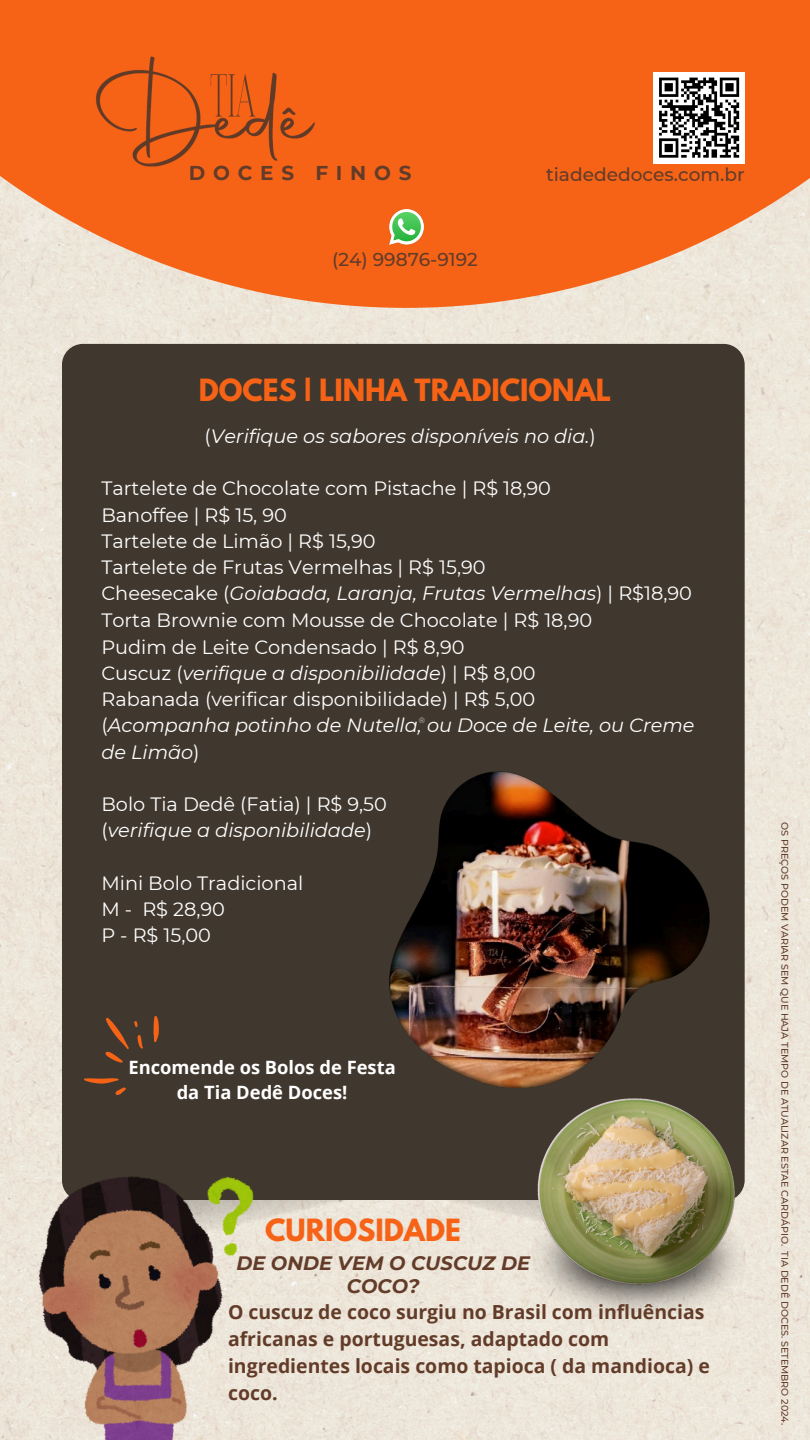
<style>
.page{position:relative;width:810px;height:1440px;background:#fff}
.page>*{position:absolute;margin:0;border:0;box-sizing:border-box;transform-origin:0 0}
.t1{font:700 27.1px "League Spartan";color:#f66317}
.t2{font:700 20px "Montserrat";letter-spacing:.39em;color:#633c29}
.t3{font:700 19.4px/27px "Open Sans";color:#633c29}
.t4{font:italic 700 19.4px/23.2px "Montserrat";color:#633c29;text-align:center}
.t5{font:19.3px/26.3px "Montserrat";color:#fff}
.t6{font:italic 19.3px "Montserrat";color:#fff}
.t7{font:500 18.6px "Montserrat";color:#633c29}
.t8{font:700 18.4px/25.5px "Open Sans";color:#fff;text-align:center}
.t9{font:500 9.6px "Montserrat";color:#633c29}
.t10{font:300 7.6px "Montserrat";color:#fff}
.s1{font-style:normal}
.s2{font-style:italic}
</style>
<div class="page">
<div style="left:0;top:308px;width:810px;height:1132px;background:#ede6da"></div>
<svg style="left:0;top:0;width:810px;height:308px;background:#f47836"></svg>
<img style="left:254px;top:1200px;width:457px;height:207px">
<div style="left:62px;top:344px;width:683px;height:856px;background:#40382e"></div>
<img style="left:68px;top:50px;width:263px;height:123px">
<div style="left:654px;top:72px;width:91px;height:91px;background:#fff"></div>
<svg style="left:659px;top:77px;width:81px;height:81px"></svg>
<img style="left:389px;top:210px;width:34px;height:34px">
<img style="left:38px;top:1177px;width:216px;height:263px">
<img style="left:389px;top:772px;width:320px;height:316px">
<img style="left:533px;top:1192px;width:212px;height:133px">
<img style="left:532px;top:1094px;width:212px;height:196px">
<svg style="left:84px;top:1016px;width:75px;height:80px;background:#513c2b"></svg>
<p class="t2" style="left:189px;top:161px;width:224px">DOCES FINOS</p>
<p class="t7" style="left:546px;top:163px;width:200px">tiadededoces.com.br</p>
<p class="t7" style="left:332px;top:248px;width:147px">(24) 99876-9192</p>
<h4 class="t1" style="left:199px;top:377px;width:414px">DOCES | LINHA TRADICIONAL</h4>
<h3 class="t6" style="left:205px;top:424px;width:393px"><span class="s1">(</span>Verifique os sabores disponíveis no dia.<span class="s1">)</span></h3>
<p class="t5" style="left:101px;top:475px;width:595px">Tartelete de Chocolate com Pistache | R$ 18,90<br>Banoffee | R$ 15, 90<br>Tartelete de Limão | R$ 15,90<br>Tartelete de Frutas Vermelhas | R$ 15,90<br>Cheesecake (<span class="s2">Goiabada, Laranja, Frutas Vermelhas</span>) | R$18,90<br>Torta Brownie com Mousse de Chocolate | R$ 18,90<br>Pudim de Leite Condensado | R$ 8,90<br>Cuscuz (<span class="s2">verifique a disponibilidade</span>) | R$ 8,00<br>Rabanada (verificar disponibilidade) | R$ 5,00<br>(<span class="s2">Acompanha potinho de Nutella, ou Doce de Leite, ou Creme de Limão</span>)</p>
<h3 class="t5" style="left:101px;top:791px;width:287px">Bolo Tia Dedê (Fatia) | R$ 9,50 (<span class="s2">verifique a disponibilidade</span>)</h3>
<p class="t5" style="left:101px;top:870px;width:203px">Mini Bolo Tradicional<br>M - R$ 28,90<br>P - R$ 15,00</p>
<h1 class="t10" style="left:419px;top:715px;width:8px">®</h1>
<h2 class="t8" style="left:128px;top:1054px;width:269px">Encomende os Bolos de Festa da Tia Dedê Doces!</h2>
<p class="t1" style="left:265px;top:1217px;width:197px">CURIOSIDADE</p>
<p class="t4" style="left:236px;top:1251px;width:295px">DE ONDE VEM O CUSCUZ DE<br>COCO?</p>
<h3 class="t3" style="left:228px;top:1298px;width:483px">O cuscuz de coco surgiu no Brasil com influências africanas e portuguesas, adaptado com ingredientes locais como tapioca ( da mandioca) e coco.</h3>
<p class="t9" style="left:791px;top:822px;width:604px;rotate:90deg">OS PREÇOS PODEM VARIAR SEM QUE HAJA TEMPO DE ATUALIZAR ESTAE CARDÁPIO. TIA DEDÊ DOCES. SETEMBRO 2024.</p>
</div>
